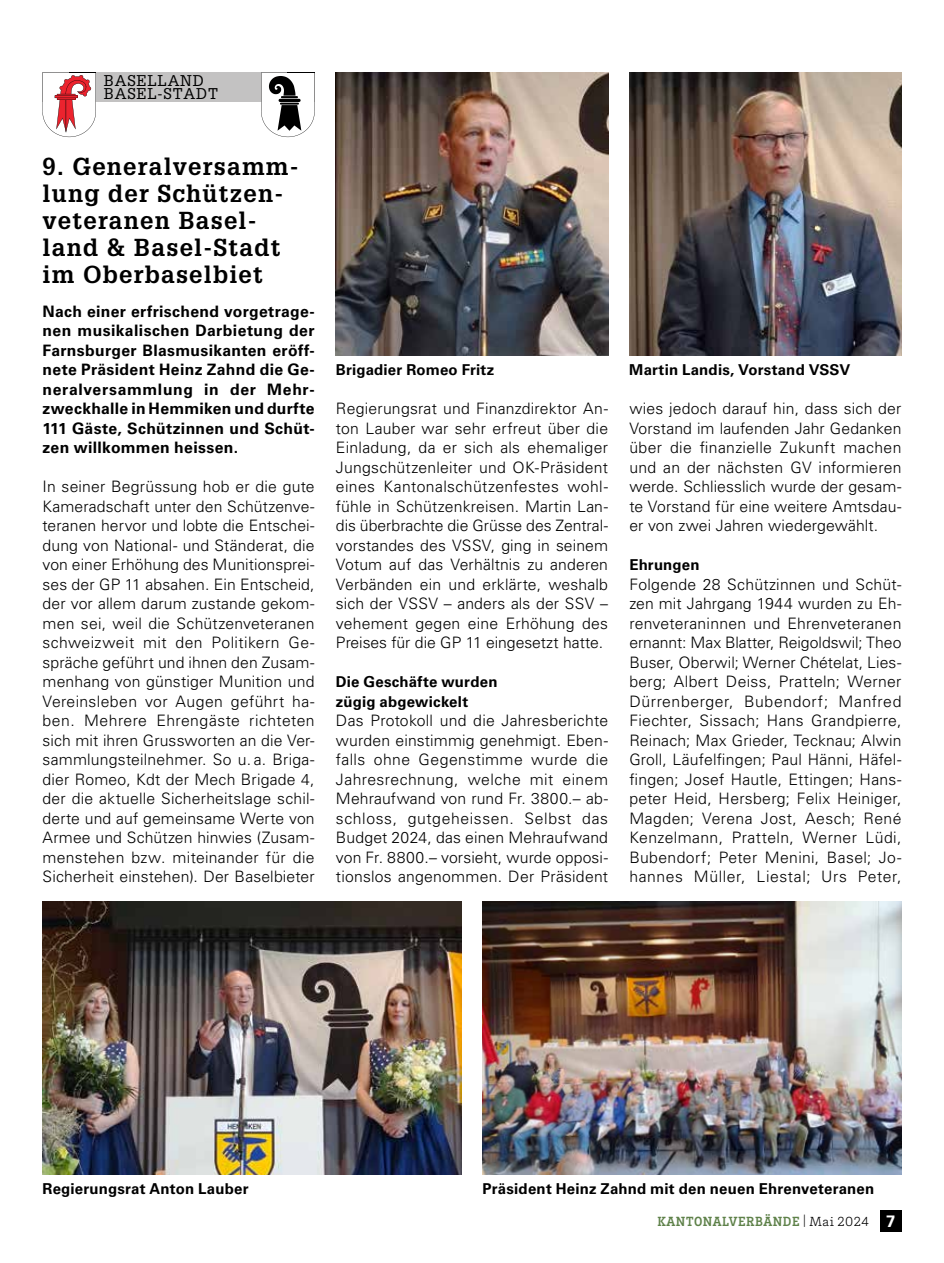
<style>
.page{position:relative;width:944px;height:1263px;background:#fff}
.page>*{position:absolute;margin:0;border:0;box-sizing:border-box;transform-origin:0 0}
.t1{font:700 24px/27px "Glypha LT Std";letter-spacing:.05em;color:#000}
.t2{font:300 15.75px/19.5px "Univers LT Std";letter-spacing:.015em;color:#000;text-align:justify}
.t3{font:700 15.75px/19.5px "Univers LT Std";letter-spacing:.02em;color:#000;text-align:justify}
.t4{font:15.3px/13.6px "Glypha LT Std";letter-spacing:.05em;color:#000}
.t5{font:700 15px/19.5px "Univers LT Std";letter-spacing:.01em;color:#000}
.t6{font:700 13.65px "Brix Slab";letter-spacing:.045em;color:#5e8149;scale:.93 1}
.s1{font-weight:300;font-size:13.5px;color:#000}
.s2{font-family:"Univers LT Std";font-size:16.5px;color:#fff}
</style>
<div class="page">
<div style="left:880px;top:1210px;width:21px;height:21px;background:#000"></div>
<div style="left:43px;top:72px;width:272px;height:30px;background:#c3c2c2"></div>
<svg style="left:43px;top:72px;width:53px;height:65px"></svg>
<svg style="left:261px;top:72px;width:54px;height:65px"></svg>
<img style="left:43px;top:901px;width:418px;height:273px">
<img style="left:629px;top:72px;width:272px;height:283px">
<img style="left:483px;top:901px;width:418px;height:273px">
<img style="left:336px;top:72px;width:272px;height:283px">
<p class="t4" style="left:104px;top:73px;width:116px">BASELLAND<br>BASEL-STADT</p>
<h1 class="t1" style="left:43px;top:153px;width:258px">9. Generalversamm&shy;lung der Schützen&shy;veteranen Basel&shy;land &amp; Basel-Stadt im Oberbaselbiet</h1>
<p class="t3" style="left:43px;top:301px;width:274px">Nach einer erfrischend vorgetrage&shy;nen musikalischen Darbietung der Farnsburger Blasmusikanten eröff&shy;nete Präsident Heinz Zahnd die Ge&shy;neralversammlung in der Mehr&shy;zweckhalle in Hemmiken und durfte 111 Gäste, Schützinnen und Schüt&shy;zen willkommen heissen.</p>
<p class="t2" style="left:43px;top:477px;width:274px">In seiner Begrüssung hob er die gute Kameradschaft unter den Schützenve&shy;teranen hervor und lobte die Entschei&shy;dung von National- und Ständerat, die von einer Erhöhung des Munitionsprei&shy;ses der GP 11 absahen. Ein Entscheid, der vor allem darum zustande gekom&shy;men sei, weil die Schützenveteranen schweizweit mit den Politikern Ge&shy;spräche geführt und ihnen den Zusam&shy;menhang von günstiger Munition und Vereinsleben vor Augen geführt ha&shy;ben. Mehrere Ehrengäste richteten sich mit ihren Grussworten an die Ver&shy;sammlungsteilnehmer. So u. a. Briga&shy;dier Romeo, Kdt der Mech Brigade 4, der die aktuelle Sicherheitslage schil&shy;derte und auf gemeinsame Werte von Armee und Schützen hinwies (Zusam&shy;menstehen bzw. miteinander für die Sicherheit einstehen). Der Baselbieter</p>
<p class="t5" style="left:336px;top:360px;width:160px">Brigadier Romeo Fritz</p>
<p class="t5" style="left:629px;top:360px;width:222px">Martin Landis, Vorstand VSSV</p>
<p class="t2" style="left:336px;top:399px;width:274px">Regierungsrat und Finanzdirektor An&shy;ton Lauber war sehr erfreut über die Einladung, da er sich als ehemaliger Jungschützenleiter und OK-Präsident eines Kantonalschützenfestes wohl&shy;fühle in Schützenkreisen. Martin Lan&shy;dis überbrachte die Grüsse des Zentral&shy;vorstandes des VSSV, ging in seinem Votum auf das Verhältnis zu anderen Verbänden ein und erklärte, weshalb sich der VSSV – anders als der SSV – vehement gegen eine Erhöhung des Preises für die GP 11 eingesetzt hatte.</p>
<p class="t5" style="left:336px;top:672px;width:163px">Die Geschäfte wurden zügig abgewickelt</p>
<p class="t2" style="left:336px;top:711px;width:274px">Das Protokoll und die Jahresberichte wurden einstimmig genehmigt. Eben&shy;falls ohne Gegenstimme wurde die Jahresrechnung, welche mit einem Mehraufwand von rund Fr. 3800.– ab&shy;schloss, gutgeheissen. Selbst das Budget 2024, das einen Mehraufwand von Fr. 8800.– vorsieht, wurde opposi&shy;tionslos angenommen. Der Präsident</p>
<p class="t2" style="left:629px;top:399px;width:274px">wies jedoch darauf hin, dass sich der Vorstand im laufenden Jahr Gedanken über die finanzielle Zukunft machen und an der nächsten GV informieren werde. Schliesslich wurde der gesam&shy;te Vorstand für eine weitere Amtsdau&shy;er von zwei Jahren wiedergewählt.</p>
<p class="t5" style="left:629px;top:555px;width:72px">Ehrungen</p>
<p class="t2" style="left:629px;top:574px;width:274px">Folgende 28 Schützinnen und Schüt&shy;zen mit Jahrgang 1944 wurden zu Eh&shy;renveteraninnen und Ehrenveteranen ernannt: Max Blatter, Reigoldswil; Theo Buser, Oberwil; Werner Chételat, Lies&shy;berg; Albert Deiss, Pratteln; Werner Dürrenberger, Bubendorf; Manfred Fiechter, Sissach; Hans Grandpierre, Reinach; Max Grieder, Tecknau; Alwin Groll, Läufelfingen; Paul Hänni, Häfel&shy;fingen; Josef Hautle, Ettingen; Hans&shy;peter Heid, Hersberg; Felix Heiniger, Magden; Verena Jost, Aesch; René Kenzelmann, Pratteln, Werner Lüdi, Bubendorf; Peter Menini, Basel; Jo&shy;hannes Müller, Liestal; Urs Peter,</p>
<p class="t5" style="left:43px;top:1179px;width:208px">Regierungsrat Anton Lauber</p>
<p class="t5" style="left:483px;top:1179px;width:393px">Präsident Heinz Zahnd mit den neuen Ehrenveteranen</p>
<p class="t6" style="left:658px;top:1212px;width:257px">KANTONALVERBÄNDE <span class="s1">| Mai 2024</span> <span class="s2">7</span></p>
</div>
